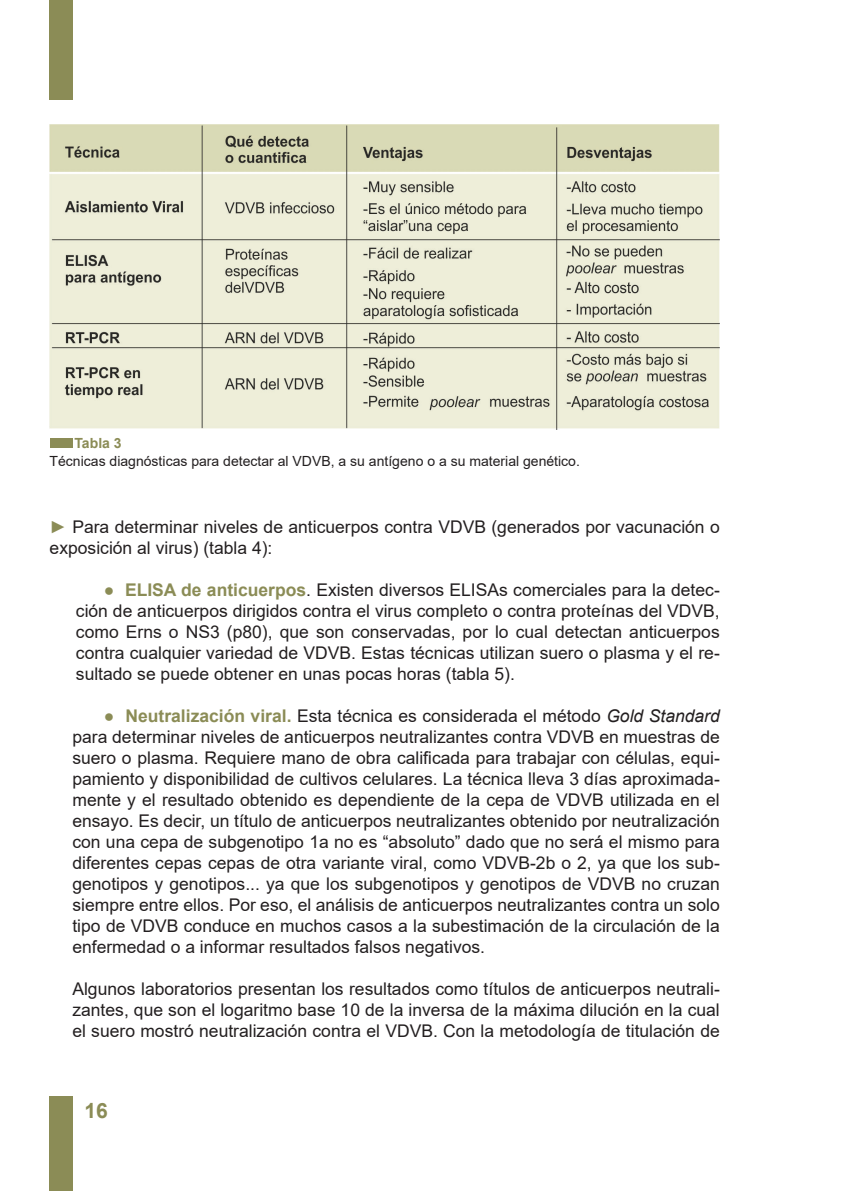
<style>
.page{position:relative;width:844px;height:1191px;background:#fff}
.page>*{position:absolute;margin:0;border:0;box-sizing:border-box;transform-origin:0 0}
.t1{font:700 21px "Arial";color:#8b8c56}
.t2{font:17.5px/21px "Arial";color:#231f20;text-align:justify}
.t3{font:14px "Arial";color:#231f20}
.t4{font:700 14px "Arial";color:#8b8c56}
.s1{color:#8b8c56}
.s2{font-weight:700;color:#8b8c56}
.s3{font-style:italic}
</style>
<div class="page">
<div style="left:50px;top:0;width:23px;height:100px;background:#8b8c56"></div>
<div style="left:50px;top:1096px;width:23px;height:95px;background:#8b8c56"></div>
<img style="left:50px;top:124px;width:669px;height:305px">
<div style="left:50px;top:438px;width:22px;height:10px;background:#8b8c56"></div>
<p class="t4" style="left:74px;top:433px;width:49px">Tabla 3</p>
<p class="t3" style="left:50px;top:451px;width:531px">Técnicas diagnósticas para detectar al VDVB, a su antígeno o a su material genético.</p>
<p class="t2" style="left:50px;top:516px;width:671px"><span class="s1">►</span> Para determinar niveles de anticuerpos contra VDVB (generados por vacunación o exposición al virus) (tabla 4):</p>
<p class="t2" style="left:76px;top:579px;width:645px;text-indent:28px"><span class="s1">●</span> <span class="s2">ELISA de anticuerpos</span>. Existen diversos ELISAs comerciales para la detec&shy;ción de anticuerpos dirigidos contra el virus completo o contra proteínas del VDVB, como Erns o NS3 (p80), que son conservadas, por lo cual detectan anticuerpos contra cualquier variedad de VDVB. Estas técnicas utilizan suero o plasma y el re&shy;sultado se puede obtener en unas pocas horas (tabla 5).</p>
<p class="t2" style="left:72px;top:705px;width:648px;text-indent:32px"><span class="s1">●</span> <span class="s2">Neutralización viral.</span> Esta técnica es considerada el método <span class="s3">Gold Standard </span>para determinar niveles de anticuerpos neutralizantes contra VDVB en muestras de suero o plasma. Requiere mano de obra calificada para trabajar con células, equi&shy;pamiento y disponibilidad de cultivos celulares. La técnica lleva 3 días aproximada&shy;mente y el resultado obtenido es dependiente de la cepa de VDVB utilizada en el ensayo. Es decir, un título de anticuerpos neutralizantes obtenido por neutralización con una cepa de subgenotipo 1a no es “absoluto” dado que no será el mismo para diferentes cepas cepas de otra variante viral, como VDVB-2b o 2, ya que los sub&shy;genotipos y genotipos... ya que los subgenotipos y genotipos de VDVB no cruzan siempre entre ellos. Por eso, el análisis de anticuerpos neutralizantes contra un solo tipo de VDVB conduce en muchos casos a la subestimación de la circulación de la enfermedad o a informar resultados falsos negativos.</p>
<p class="t2" style="left:72px;top:978px;width:648px">Algunos laboratorios presentan los resultados como títulos de anticuerpos neutrali&shy;zantes, que son el logaritmo base 10 de la inversa de la máxima dilución en la cual el suero mostró neutralización contra el VDVB. Con la metodología de titulación de</p>
<p class="t1" style="left:84px;top:1096px;width:25px">16</p>
</div>
